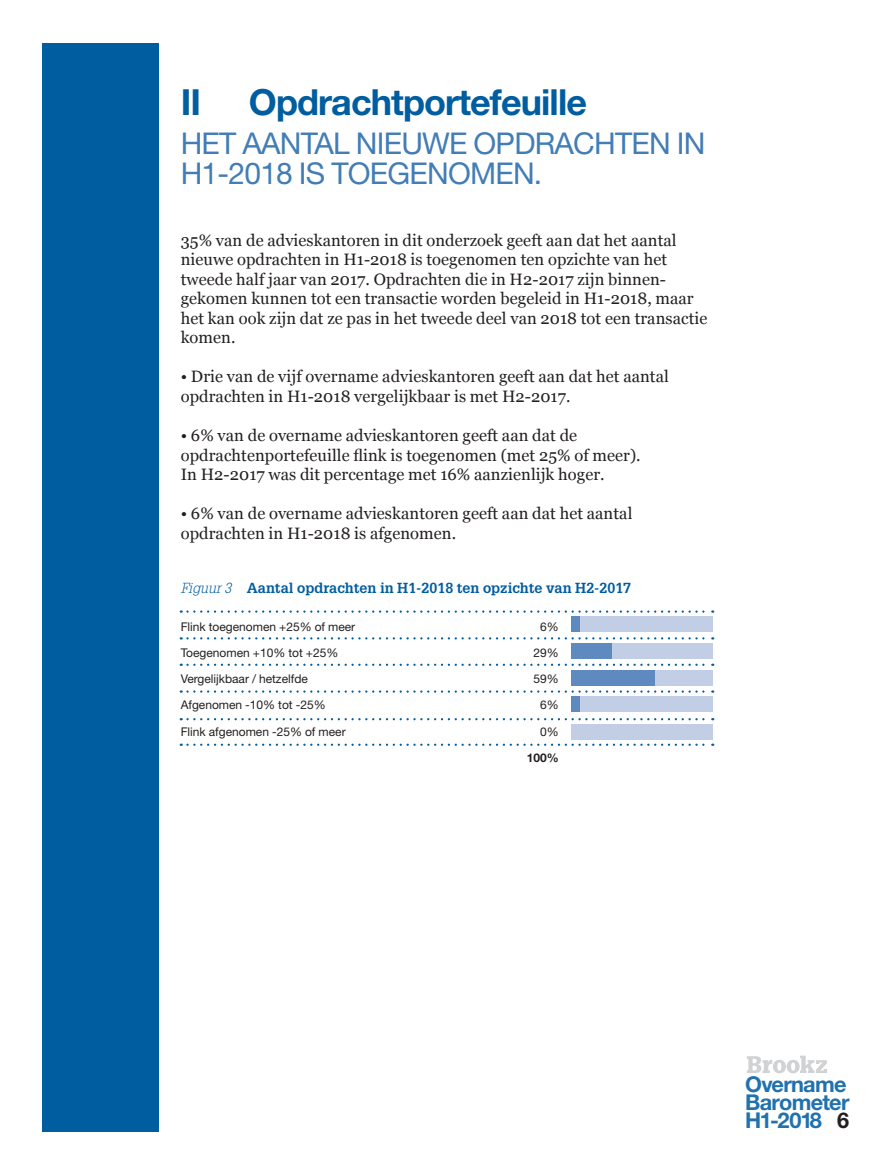
<style>
.page{position:relative;width:893px;height:1174px;background:#fff}
.page>*{position:absolute;margin:0;border:0;box-sizing:border-box;transform-origin:0 0}
.Kop_Helvetica{font:700 36px "Helvetica Neue LT Std";letter-spacing:-.025em;color:#005da0}
.Kaderkop{font:30px/30px "Helvetica Neue LT Std";letter-spacing:-.025em;color:#437db6}
.t1{font:700 21.75px/17.9px "Helvetica Neue LT Std";letter-spacing:-.035em;color:#2171ae}
.Brood_niet_inspring{font:16.5px/19.5px "Georgia";letter-spacing:.005em;color:#231f20}
.Info_kaderkop{font:700 14.25px "Glypha LT Std";color:#005da0}
.Kader{font:12px "Helvetica Neue LT Std";color:#231f20}
.Kader-2{font:700 12px "Helvetica Neue LT Std";color:#231f20}
.s1{font-weight:300;font-style:italic}
.s2{color:#231f20}
</style>
<div class="page">
<svg style="left:747px;top:1055px;width:80px;height:18px"></svg>
<div style="left:43px;top:43px;width:116px;height:1088px;background:#005da0"></div>
<svg style="left:181px;top:610px;width:532px;height:2px"></svg>
<svg style="left:181px;top:637px;width:532px;height:2px"></svg>
<svg style="left:181px;top:663px;width:532px;height:3px"></svg>
<svg style="left:181px;top:690px;width:532px;height:2px"></svg>
<svg style="left:181px;top:718px;width:532px;height:2px"></svg>
<svg style="left:181px;top:743px;width:532px;height:3px"></svg>
<div style="left:571px;top:616px;width:141px;height:16px;background:#c1cee6"></div>
<div style="left:571px;top:643px;width:141px;height:16px;background:#c1cee6"></div>
<div style="left:571px;top:669px;width:141px;height:16px;background:#c1cee6"></div>
<div style="left:571px;top:696px;width:141px;height:16px;background:#c1cee6"></div>
<div style="left:571px;top:724px;width:141px;height:16px;background:#c1cee6"></div>
<div style="left:571px;top:616px;width:8px;height:16px;background:#5f8abf"></div>
<div style="left:571px;top:643px;width:41px;height:16px;background:#5f8abf"></div>
<div style="left:571px;top:669px;width:83px;height:16px;background:#5f8abf"></div>
<div style="left:571px;top:696px;width:8px;height:16px;background:#5f8abf"></div>
<p class="Kop_Helvetica" style="left:181px;top:80px;width:22px">II</p>
<p class="Kop_Helvetica" style="left:249px;top:80px;width:340px">Opdrachtportefeuille</p>
<p class="Kaderkop" style="left:181px;top:128px;width:526px">HET AANTAL NIEUWE OPDRACHTEN IN<br>H1-2018 IS TOEGENOMEN.</p>
<p class="Brood_niet_inspring" style="left:181px;top:230px;width:528px">35% van de advieskantoren in dit onderzoek geeft aan dat het aantal nieuwe opdrachten in H1-2018 is toegenomen ten opzichte van het tweede half jaar van 2017. Opdrachten die in H2-2017 zijn binnen&shy;gekomen kunnen tot een transactie worden begeleid in H1-2018, maar het kan ook zijn dat ze pas in het tweede deel van 2018 tot een transactie komen.</p>
<p class="Brood_niet_inspring" style="left:181px;top:367px;width:490px">• Drie van de vijf overname advieskantoren geeft aan dat het aantal opdrachten in H1-2018 vergelijkbaar is met H2-2017.</p>
<p class="Brood_niet_inspring" style="left:181px;top:425px;width:462px">• 6% van de overname advieskantoren geeft aan dat de opdrachtenportefeuille flink is toegenomen (met 25% of meer).<br>In H2-2017 was dit percentage met 16% aanzienlijk hoger.</p>
<p class="Brood_niet_inspring" style="left:181px;top:503px;width:453px">• 6% van de overname advieskantoren geeft aan dat het aantal opdrachten in H1-2018 is afgenomen.</p>
<p class="Info_kaderkop" style="left:181px;top:579px;width:452px"><span class="s1">Figuur 3</span> Aantal opdrachten in H1-2018 ten opzichte van H2-2017</p>
<p class="Kader" style="left:181px;top:619px;width:176px">Flink toegenomen +25% of meer</p>
<p class="Kader" style="left:540px;top:619px;width:20px">6%</p>
<p class="Kader" style="left:181px;top:645px;width:159px">Toegenomen +10% tot +25%</p>
<p class="Kader" style="left:533px;top:645px;width:27px">29%</p>
<p class="Kader" style="left:181px;top:671px;width:129px">Vergelijkbaar / hetzelfde</p>
<p class="Kader" style="left:533px;top:671px;width:27px">59%</p>
<p class="Kader" style="left:181px;top:698px;width:147px">Afgenomen -10% tot -25%</p>
<p class="Kader" style="left:540px;top:698px;width:20px">6%</p>
<p class="Kader" style="left:181px;top:724px;width:166px">Flink afgenomen -25% of meer</p>
<p class="Kader" style="left:540px;top:724px;width:20px">0%</p>
<p class="Kader-2" style="left:527px;top:750px;width:34px">100%</p>
<h3 class="t1" style="left:745px;top:1075px;width:106px">Overname<br>Barometer<br>H1-2018 <span class="s2">6</span></h3>
</div>
